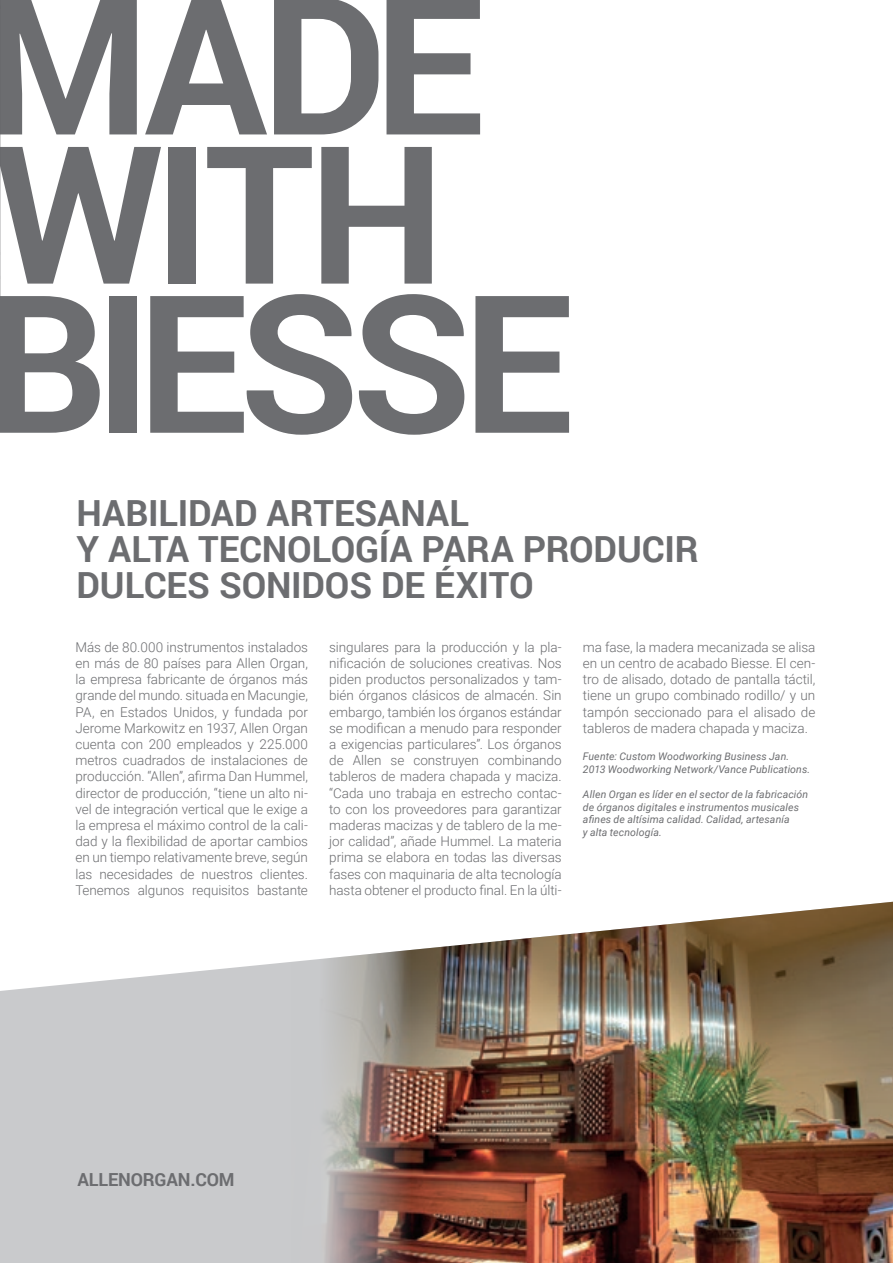
<style>
.page{position:relative;width:893px;height:1263px;background:#fff}
.page>*{position:absolute;margin:0;border:0;box-sizing:border-box;transform-origin:0 0}
.t1{font:700 192.15px/149.1px "Roboto";letter-spacing:-.05em;color:#6c6d70}
.t2{font:700 36px/36px "Roboto";letter-spacing:-.005em;color:#6c6d70}
.t3{font:700 18px "Roboto";letter-spacing:-.01em;color:#6c6d70}
.t4{font:300 13.5px/16.2px "Roboto";letter-spacing:-.005em;color:#6c6d70;text-align:justify}
.t5{font:italic 10.5px/12.6px "Roboto";letter-spacing:.01em;color:#6c6d70}
</style>
<div class="page">
<div style="left:0;top:962px;width:292px;height:301px;background:#c9cacc"></div>
<img style="left:292px;top:902px;width:601px;height:361px">
<svg style="left:0;top:0;width:1px;height:298px"></svg>
<h1 class="t1" style="left:-18px;top:-16px;width:593px">MADE<br>WITH<br>BIESSE</h1>
<p class="t2" style="left:77px;top:493px;width:394px">HABILIDAD ARTESANAL</p>
<p class="t2" style="left:77px;top:529px;width:623px">Y ALTA TECNOLOGÍA PARA PRODUCIR<br>DULCES SONIDOS DE ÉXITO</p>
<p class="t4" style="left:76px;top:638px;width:234px">Más de 80.000 instrumentos instalados en más de 80 países para Allen Organ, la empresa fabricante de órganos más grande del mundo. situada en Macungie, PA, en Estados Unidos, y fundada por Jerome Markowitz en 1937, Allen Organ cuenta con 200 empleados y 225.000 metros cuadrados de instalaciones de producción. “Allen”, afirma Dan Hummel, director de producción, “tiene un alto ni&shy;vel de integración vertical que le exige a la empresa el máximo control de la cali&shy;dad y la flexibilidad de aportar cambios en un tiempo relativamente breve, según las necesidades de nuestros clientes.<br>Tenemos algunos requisitos bastante</p>
<p class="t4" style="left:329px;top:638px;width:234px">singulares para la producción y la pla&shy;nificación de soluciones creativas. Nos piden productos personalizados y tam&shy;bién órganos clásicos de almacén. Sin embargo, también los órganos estándar se modifican a menudo para responder a exigencias particulares”. Los órganos de Allen se construyen combinando tableros de madera chapada y maciza. “Cada uno trabaja en estrecho contac&shy;to con los proveedores para garantizar maderas macizas y de tablero de la me&shy;jor calidad”, añade Hummel. La materia prima se elabora en todas las diversas fases con maquinaria de alta tecnología hasta obtener el producto final. En la últi-</p>
<p class="t4" style="left:583px;top:638px;width:234px">ma fase, la madera mecanizada se alisa en un centro de acabado Biesse. El cen&shy;tro de alisado, dotado de pantalla táctil, tiene un grupo combinado rodillo/ y un tampón seccionado para el alisado de tableros de madera chapada y maciza.</p>
<p class="t5" style="left:583px;top:750px;width:229px">Fuente: Custom Woodworking Business Jan.<br>2013 Woodworking Network/Vance Publications.</p>
<p class="t5" style="left:583px;top:788px;width:227px">Allen Organ es líder en el sector de la fabricación de órganos digitales e instrumentos musicales afines de altísima calidad. Calidad, artesanía<br>y alta tecnología.</p>
<p class="t3" style="left:78px;top:1167px;width:158px">ALLENORGAN.COM</p>
</div>
